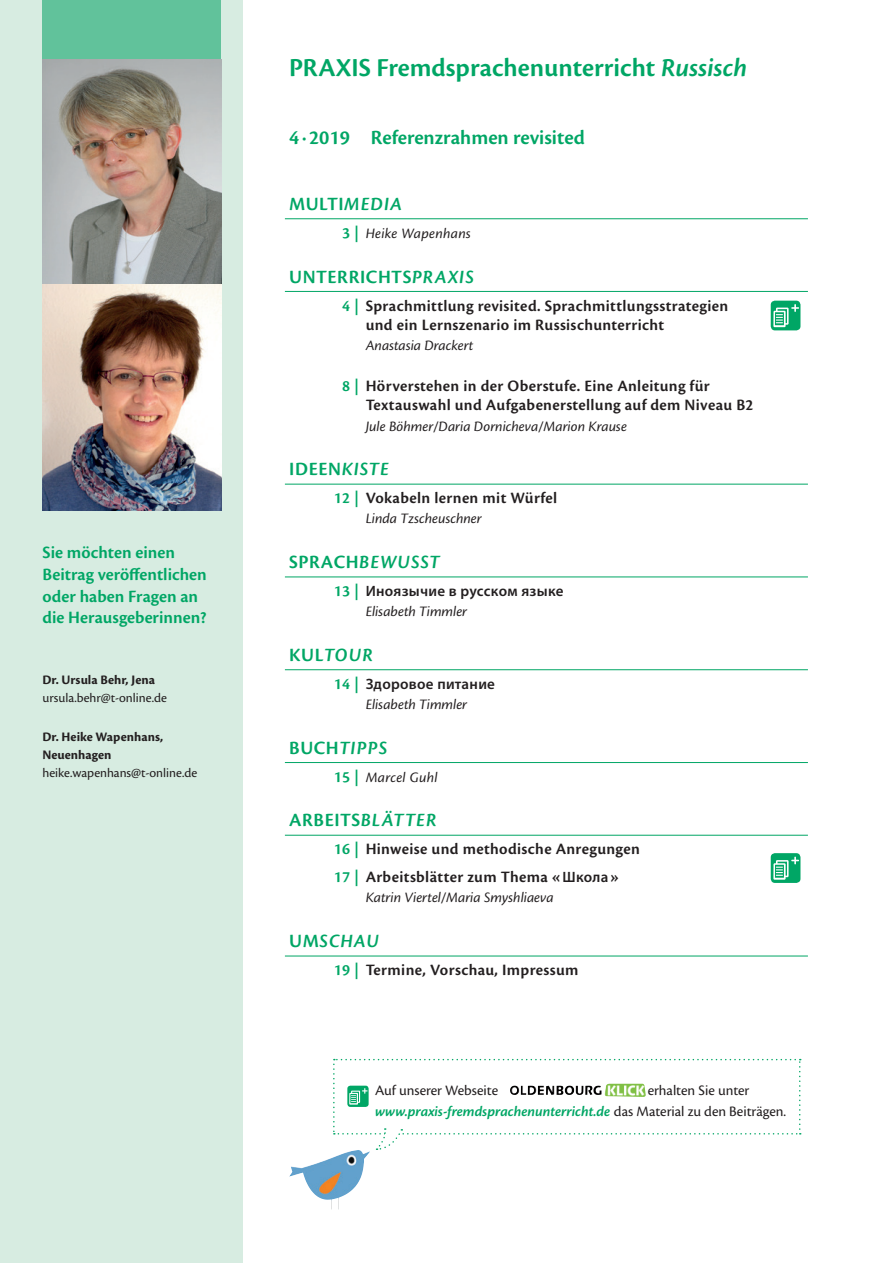
<style>
.page{position:relative;width:893px;height:1263px;background:#fff}
.page>*{position:absolute;margin:0;border:0;box-sizing:border-box;transform-origin:0 0}
.t1{font:600 27px "Cronos Pro";color:#00a665}
.t2{font:600 21px "Cronos Pro";color:#00a665}
.t3{font:600 19.5px "Cronos Pro";letter-spacing:.03em;color:#00a665}
.t4{font:italic 600 19.5px "Cronos Pro";letter-spacing:.05em;color:#00a665}
.t5{font:600 18px/21.6px "Cronos Pro";color:#00a665}
.t6{font:600 16.5px/19.5px "Cronos Pro";letter-spacing:.02em;color:#231f20}
.t7{font:italic 15px "Cronos Pro";letter-spacing:-.005em;color:#231f20}
.t8{font:15px/21px "Cronos Pro";letter-spacing:-.005em;color:#231f20}
.t9{font:600 15px "Myriad Pro";letter-spacing:.02em;color:#231f20}
.t10{font:italic 15px "Cronos Pro";letter-spacing:.015em;color:#231f20}
.t11{font:13.5px "Cronos Pro";color:#231f20}
.t12{font:700 13.5px/18px "Cronos Pro";color:#231f20}
.s1{font-style:italic}
.s2{font-weight:600;font-style:normal;font-size:16.5px;color:#00a665}
.s3{color:#00a665}
.s4{font-style:normal}
.s5{font-family:"Cronos Pro";font-size:16.5px;color:#00a665}
.s6{font-family:"Myriad Pro";font-size:15px}
.s7{font-weight:600;font-style:italic;color:#00a665}
</style>
<div class="page">
<div style="left:0;top:0;width:242px;height:1263px;background:#d7ece1"></div>
<div style="left:43px;top:0;width:178px;height:64px;background:#61c29b"></div>
<img style="left:43px;top:60px;width:178px;height:225px">
<img style="left:43px;top:285px;width:178px;height:225px">
<hr style="left:285px;top:218px;width:523px;height:1px;background:#00a665">
<hr style="left:285px;top:291px;width:523px;height:1px;background:#00a665">
<hr style="left:285px;top:484px;width:523px;height:1px;background:#00a665">
<hr style="left:285px;top:576px;width:523px;height:1px;background:#00a665">
<hr style="left:285px;top:669px;width:523px;height:1px;background:#00a665">
<hr style="left:285px;top:762px;width:523px;height:1px;background:#00a665">
<hr style="left:285px;top:835px;width:523px;height:1px;background:#00a665">
<hr style="left:285px;top:956px;width:523px;height:1px;background:#00a665">
<svg style="left:771px;top:853px;width:29px;height:30px"></svg>
<img style="left:309px;top:1151px;width:49px;height:15px">
<svg style="left:333px;top:1059px;width:468px;height:92px"></svg>
<img style="left:565px;top:1084px;width:81px;height:13px">
<svg style="left:771px;top:301px;width:29px;height:29px"></svg>
<p class="t5" style="left:43px;top:542px;width:166px">Sie möchten einen<br>Beitrag veröffentlichen oder haben Fragen an die Herausgeberinnen?</p>
<p class="t12" style="left:43px;top:671px;width:114px">Dr. Ursula Behr, Jena</p>
<p class="t11" style="left:43px;top:690px;width:126px">ursula.behr@t-online.de</p>
<p class="t12" style="left:43px;top:728px;width:122px">Dr. Heike Wapenhans,<br>Neuenhagen</p>
<p class="t11" style="left:43px;top:765px;width:156px">heike.wapenhans@t-online.de</p>
<h1 class="t1" style="left:289px;top:52px;width:459px">PRAXIS Fremdsprachenunterricht <span class="s1">Russisch</span></h1>
<p class="t2" style="left:289px;top:125px;width:297px">4 · 2019 Referenzrahmen revisited</p>
<p class="t3" style="left:289px;top:193px;width:115px">MULTI<span class="s1">MEDIA</span></p>
<p class="t10" style="left:342px;top:225px;width:130px"><span class="s2">3 |</span> Heike Wapenhans</p>
<p class="t3" style="left:289px;top:265px;width:186px">UNTERRICHTS<span class="s1">PRAXIS</span></p>
<p class="t6" style="left:366px;top:296px;width:364px;text-indent:-24px"><span class="s3">4 |</span> Sprachmittlung revisited. Sprachmittlungsstrategien und ein Lernszenario im Russischunterricht</p>
<p class="t7" style="left:366px;top:337px;width:109px">Anastasia Drackert</p>
<p class="t6" style="left:366px;top:376px;width:389px;text-indent:-24px"><span class="s3">8 |</span> Hörverstehen in der Oberstufe. Eine Anleitung für<br>Textauswahl und Aufgabenerstellung auf dem Niveau B2</p>
<p class="t7" style="left:366px;top:417px;width:263px">Jule Böhmer/Daria Dornicheva/Marion Krause</p>
<p class="t3" style="left:289px;top:458px;width:101px">IDEEN<span class="s1">KISTE</span></p>
<p class="t6" style="left:334px;top:489px;width:225px"><span class="s3">12 |</span> Vokabeln lernen mit Würfel</p>
<p class="t7" style="left:366px;top:510px;width:118px">Linda Tzscheuschner</p>
<p class="t4" style="left:289px;top:551px;width:152px"><span class="s4">SPRACH</span>BEWUSST</p>
<p class="t9" style="left:334px;top:581px;width:231px"><span class="s5">13 |</span> Иноязычие в русском языке</p>
<p class="t7" style="left:366px;top:603px;width:103px">Elisabeth Timmler</p>
<p class="t4" style="left:289px;top:644px;width:85px"><span class="s4">KUL</span>TOUR</p>
<p class="t9" style="left:334px;top:674px;width:163px"><span class="s5">14 |</span> Здоровое питание</p>
<p class="t7" style="left:366px;top:696px;width:103px">Elisabeth Timmler</p>
<p class="t4" style="left:289px;top:736px;width:100px"><span class="s4">BUCH</span>TIPPS</p>
<p class="t10" style="left:334px;top:768px;width:105px"><span class="s2">15 |</span> Marcel Guhl</p>
<p class="t3" style="left:289px;top:809px;width:149px">ARBEITS<span class="s1">BLÄTTER</span></p>
<p class="t6" style="left:334px;top:835px;width:308px;line-height:28px"><span class="s3">16 |</span> Hinweise und methodische Anregungen<br><span class="s3">17 |</span> Arbeitsblätter zum Thema «<span class="s6">Школа</span>»</p>
<p class="t7" style="left:366px;top:889px;width:190px">Katrin Viertel/Maria Smyshliaeva</p>
<p class="t4" style="left:289px;top:930px;width:91px"><span class="s4">UM</span>SCHAU</p>
<p class="t6" style="left:334px;top:960px;width:246px"><span class="s3">19 |</span> Termine, Vorschau, Impressum</p>
<p class="t8" style="left:375px;top:1080px;width:125px">Auf unserer Webseite</p>
<p class="t8" style="left:375px;top:1080px;width:413px;text-indent:273px">erhalten Sie unter <span class="s7">www.praxis-fremdsprachenunterricht.de</span> das Material zu den Beiträgen.</p>
</div>
